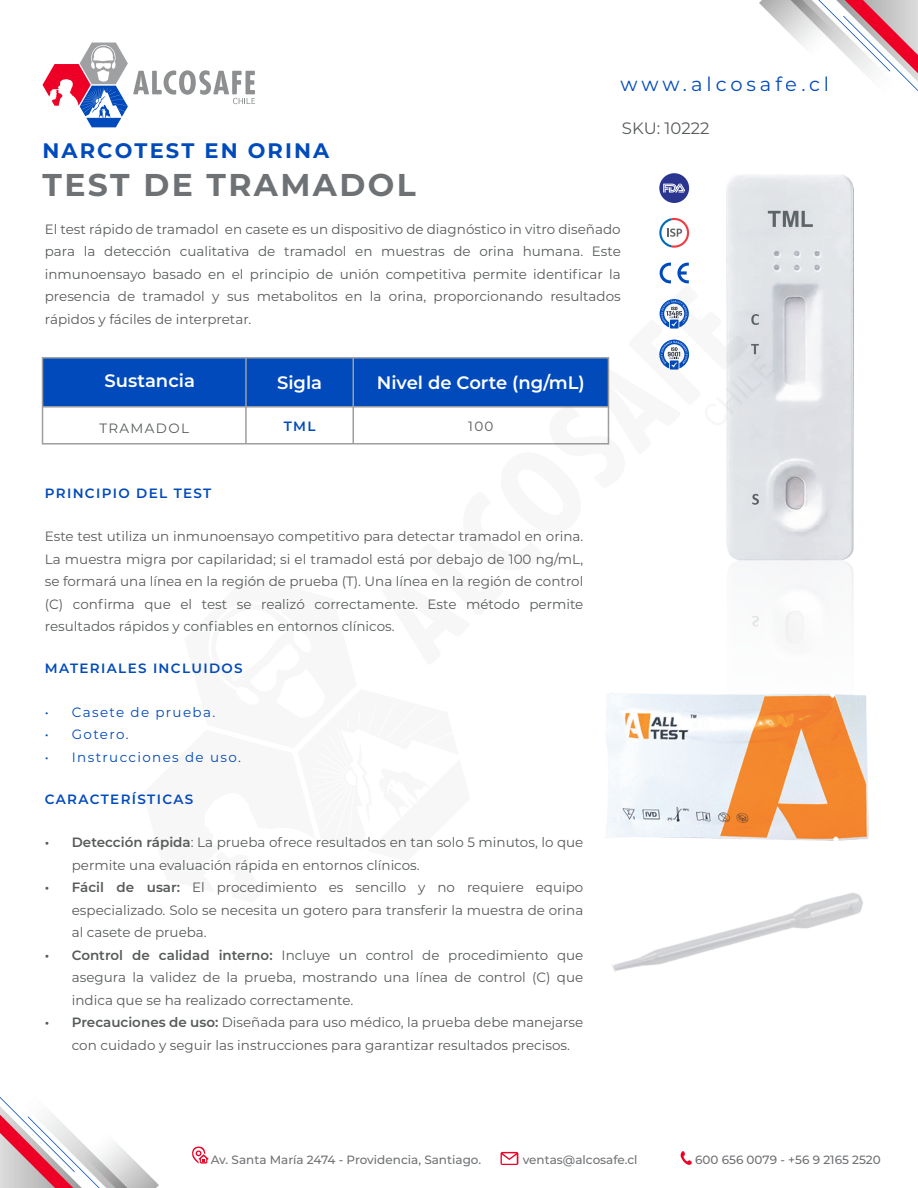
<style>
.page{position:relative;width:918px;height:1188px;background:#fff}
.page>*{position:absolute;margin:0;border:0;box-sizing:border-box;transform-origin:0 0}
.t1{font:700 31.5px "Montserrat";letter-spacing:.075em;color:#6f7275}
.t2{font:700 21px "Montserrat";letter-spacing:.1em;color:#004abb}
.t3{font:19.5px "Montserrat";letter-spacing:.195em;color:#004abb}
.t4{font:600 18px "Montserrat";color:#fff}
.t5{font:16.5px "Montserrat";color:#585b5b}
.t6{font:13.5px/22.5px "Montserrat";color:#585b5b;text-align:justify}
.t7{font:600 13.5px "Montserrat";letter-spacing:.1em;color:#004abb}
.t8{font:13.5px "Montserrat";letter-spacing:.1em;color:#004abb}
.t9{font:13.5px "Montserrat";letter-spacing:.1em;color:#585b5b}
.t10{font:500 12px "Montserrat";color:#6f7275}
.s1{font-weight:600}
</style>
<div class="page">
<svg style="left:659px;top:218px;width:30px;height:30px"></svg>
<div style="left:659px;top:173px;width:30px;height:30px;background:#2a358f;border-radius:50%"></div>
<svg style="left:663px;top:184px;width:22px;height:9px"></svg>
<div style="left:43px;top:358px;width:565px;height:49px;background:#004abb"></div>
<hr style="left:43px;top:406px;width:565px;height:2px;background:#9c9fa0">
<img style="left:775px;top:695px;width:94px;height:144px">
<img style="left:611px;top:835px;width:254px;height:137px">
<img style="left:726px;top:175px;width:127px;height:595px">
<svg style="left:143px;top:263px;width:632px;height:640px"></svg>
<svg style="left:43px;top:43px;width:212px;height:84px"></svg>
<svg style="left:501px;top:1152px;width:17px;height:13px"></svg>
<svg style="left:192px;top:1147px;width:17px;height:17px"></svg>
<svg style="left:680px;top:1151px;width:12px;height:14px"></svg>
<svg style="left:0;top:1097px;width:159px;height:91px"></svg>
<svg style="left:759px;top:0;width:159px;height:91px"></svg>
<h3 class="t3" style="left:621px;top:70px;width:210px">www.alcosafe.cl</h3>
<h2 class="t2" style="left:43px;top:136px;width:288px">NARCOTEST EN ORINA</h2>
<h1 class="t1" style="left:43px;top:162px;width:375px">TEST DE TRAMADOL</h1>
<p class="t5" style="left:622px;top:117px;width:89px">SKU: 10222</p>
<p class="t6" style="left:45px;top:217px;width:578px">El test rápido de tramadol en casete es un dispositivo de diagnóstico in vitro diseñado para la detección cualitativa de tramadol en muestras de orina humana. Este inmunoensayo basado en el principio de unión competitiva permite identificar la presencia de tramadol y sus metabolitos en la orina, proporcionando resultados rápidos y fáciles de interpretar.</p>
<h3 class="t4" style="left:105px;top:367px;width:92px">Sustancia</h3>
<p class="t9" style="left:99px;top:419px;width:91px">TRAMADOL</p>
<p class="t7" style="left:284px;top:416px;width:33px">TML</p>
<p class="t6" style="left:468px;top:414px;width:27px">100</p>
<h3 class="t4" style="left:277px;top:370px;width:47px">Sigla</h3>
<h3 class="t4" style="left:377px;top:370px;width:210px">Nivel de Corte (ng/mL)</h3>
<p class="t7" style="left:45px;top:483px;width:168px">PRINCIPIO DEL TEST</p>
<p class="t6" style="left:45px;top:525px;width:540px">Este test utiliza un inmunoensayo competitivo para detectar tramadol en orina.<br>La muestra migra por capilaridad; si el tramadol está por debajo de 100 ng/mL, se formará una línea en la región de prueba (T). Una línea en la región de control (C) confirma que el test se realizó correctamente. Este método permite resultados rápidos y confiables en entornos clínicos.</p>
<p class="t7" style="left:45px;top:659px;width:199px">MATERIALES INCLUIDOS</p>
<p class="t8" style="left:45px;top:703px;width:172px">• Casete de prueba.</p>
<p class="t8" style="left:45px;top:725px;width:85px">• Gotero.</p>
<p class="t8" style="left:45px;top:748px;width:198px">• Instrucciones de uso.</p>
<p class="t7" style="left:45px;top:789px;width:150px">CARACTERÍSTICAS</p>
<p class="t6" style="left:72px;top:831px;width:513px;text-indent:-27px"><span class="s1">• Detección rápida</span>: La prueba ofrece resultados en tan solo 5 minutos, lo que permite una evaluación rápida en entornos clínicos.</p>
<p class="t6" style="left:72px;top:876px;width:513px;text-indent:-27px"><span class="s1">• Fácil de usar:</span> El procedimiento es sencillo y no requiere equipo especializado. Solo se necesita un gotero para transferir la muestra de orina al casete de prueba.</p>
<p class="t6" style="left:72px;top:943px;width:513px;text-indent:-27px"><span class="s1">• Control de calidad interno:</span> Incluye un control de procedimiento que asegura la validez de la prueba, mostrando una línea de control (C) que indica que se ha realizado correctamente.</p>
<p class="t6" style="left:72px;top:1011px;width:513px;text-indent:-27px"><span class="s1">• Precauciones de uso:</span> Diseñada para uso médico, la prueba debe manejarse con cuidado y seguir las instrucciones para garantizar resultados precisos.</p>
<p class="t10" style="left:211px;top:1151px;width:272px">Av. Santa María 2474 - Providencia, Santiago.</p>
<p class="t10" style="left:523px;top:1151px;width:116px">ventas@alcosafe.cl</p>
<p class="t10" style="left:695px;top:1151px;width:187px">600 656 0079 - +56 9 2165 2520</p>
</div>
